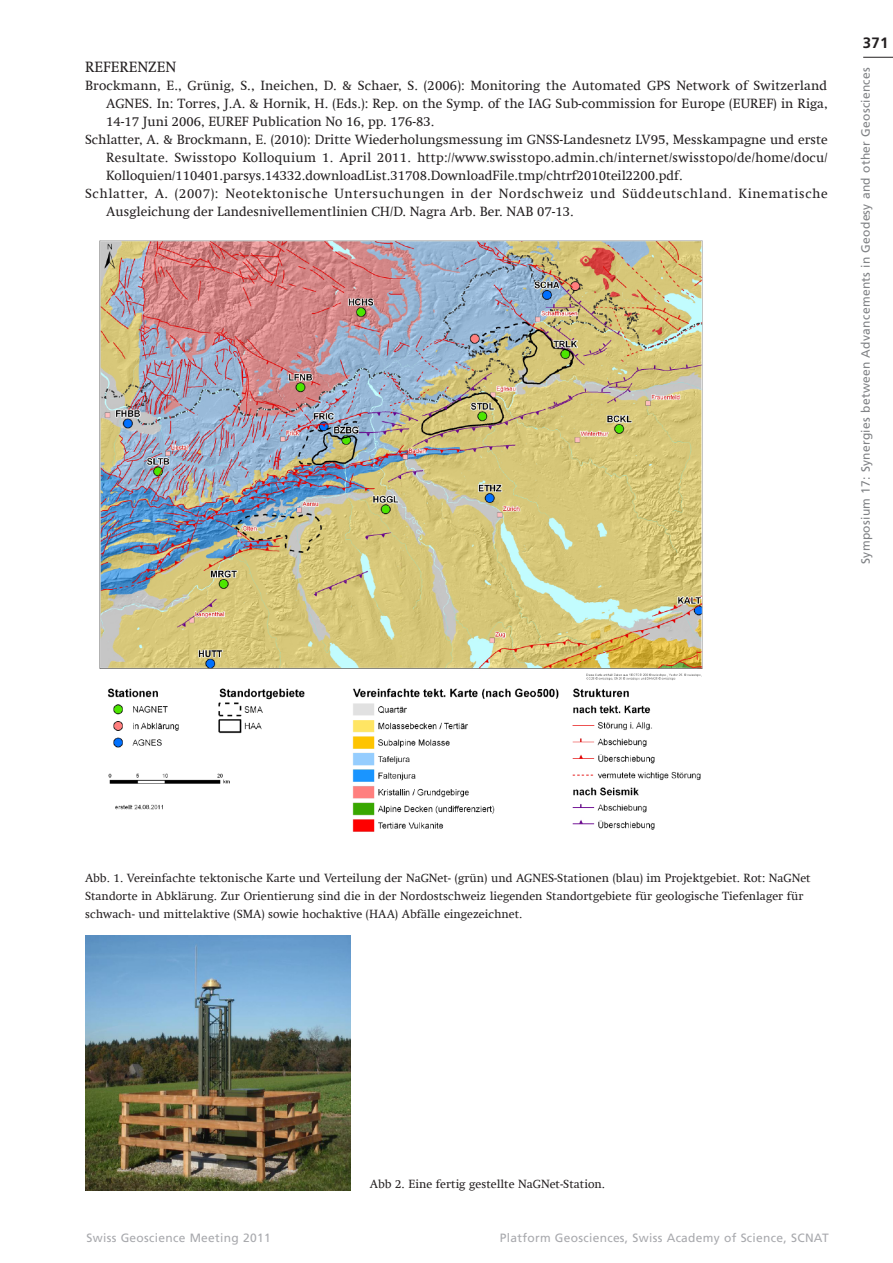
<style>
.page{position:relative;width:893px;height:1263px;background:#fff}
.page>*{position:absolute;margin:0;border:0;box-sizing:border-box;transform-origin:0 0}
.t1{font:15px "Swift Com";color:#231f20}
.t2{font:700 15px "Frutiger";color:#231f20}
.t3{font:13.5px "Swift Com";color:#231f20}
.t4{font:13.5px "Swift Com";letter-spacing:.045em;color:#231f20}
.t5{font:12px/18px "Swift Com";color:#231f20}
.t6{font:12px "Frutiger LT Com";letter-spacing:.025em;color:#a8a9ad}
.t7{font:12px "Frutiger LT Com";letter-spacing:.025em;color:#808285}
</style>
<div class="page">
<hr style="left:863px;top:57px;width:30px;height:1px;background:#231f20">
<img style="left:99px;top:240px;width:604px;height:592px">
<img style="left:85px;top:935px;width:266px;height:256px">
<p class="t1" style="left:85px;top:58px;width:20px">Referenzen</p>
<p class="t3" style="left:85px;top:78px;width:744px">Brockmann, E., Grünig, S., Ineichen, D. &amp; Schaer, S. (2006): Monitoring the Automated GPS Network of Switzerland</p>
<p class="t3" style="left:106px;top:96px;width:723px">AGNES. In: Torres, J.A. &amp; Hornik, H. (Eds.): Rep. on the Symp. of the IAG Sub-commission for Europe (EUREF) in Riga,</p>
<p class="t3" style="left:106px;top:114px;width:330px">14-17 Juni 2006, EUREF Publication No 16, pp. 176-83.</p>
<p class="t3" style="left:85px;top:132px;width:744px">Schlatter, A. &amp; Brockmann, E. (2010): Dritte Wiederholungsmessung im GNSS-Landesnetz LV95, Messkampagne und erste</p>
<p class="t3" style="left:106px;top:150px;width:723px">Resultate. Swisstopo Kolloquium 1. April 2011. http://www.swisstopo.admin.ch/internet/swisstopo/de/home/docu/</p>
<p class="t3" style="left:106px;top:168px;width:578px">Kolloquien/110401.parsys.14332.downloadList.31708.DownloadFile.tmp/chtrf2010teil2200.pdf.</p>
<p class="t4" style="left:85px;top:186px;width:744px">Schlatter, A. (2007): Neotektonische Untersuchungen in der Nordschweiz und Süddeutschland. Kinematische</p>
<p class="t3" style="left:106px;top:204px;width:469px">Ausgleichung der Landesnivellementlinien CH/D. Nagra Arb. Ber. NAB 07-13.</p>
<p class="t2" style="left:863px;top:34px;width:27px">371</p>
<p class="t7" style="left:858px;top:564px;width:498px;rotate:-90deg">Symposium 17: Synergies between Advancements in Geodesy and other Geosciences</p>
<p class="t5" style="left:85px;top:869px;width:727px">Abb. 1. Vereinfachte tektonische Karte und Verteilung der NaGNet- (grün) und AGNES-Stationen (blau) im Projektgebiet. Rot: NaGNet<br>Standorte in Abklärung. Zur Orientierung sind die in der Nordostschweiz liegenden Standortgebiete für geologische Tiefenlager für schwach- und mittelaktive (SMA) sowie hochaktive (HAA) Abfälle eingezeichnet.</p>
<p class="t5" style="left:370px;top:1175px;width:237px">Abb 2. Eine fertig gestellte NaGNet-Station.</p>
<p class="t6" style="left:87px;top:1231px;width:186px">Swiss Geoscience Meeting 2011</p>
<p class="t6" style="left:500px;top:1231px;width:330px">Platform Geosciences, Swiss Academy of Science, SCNAT</p>
</div>
